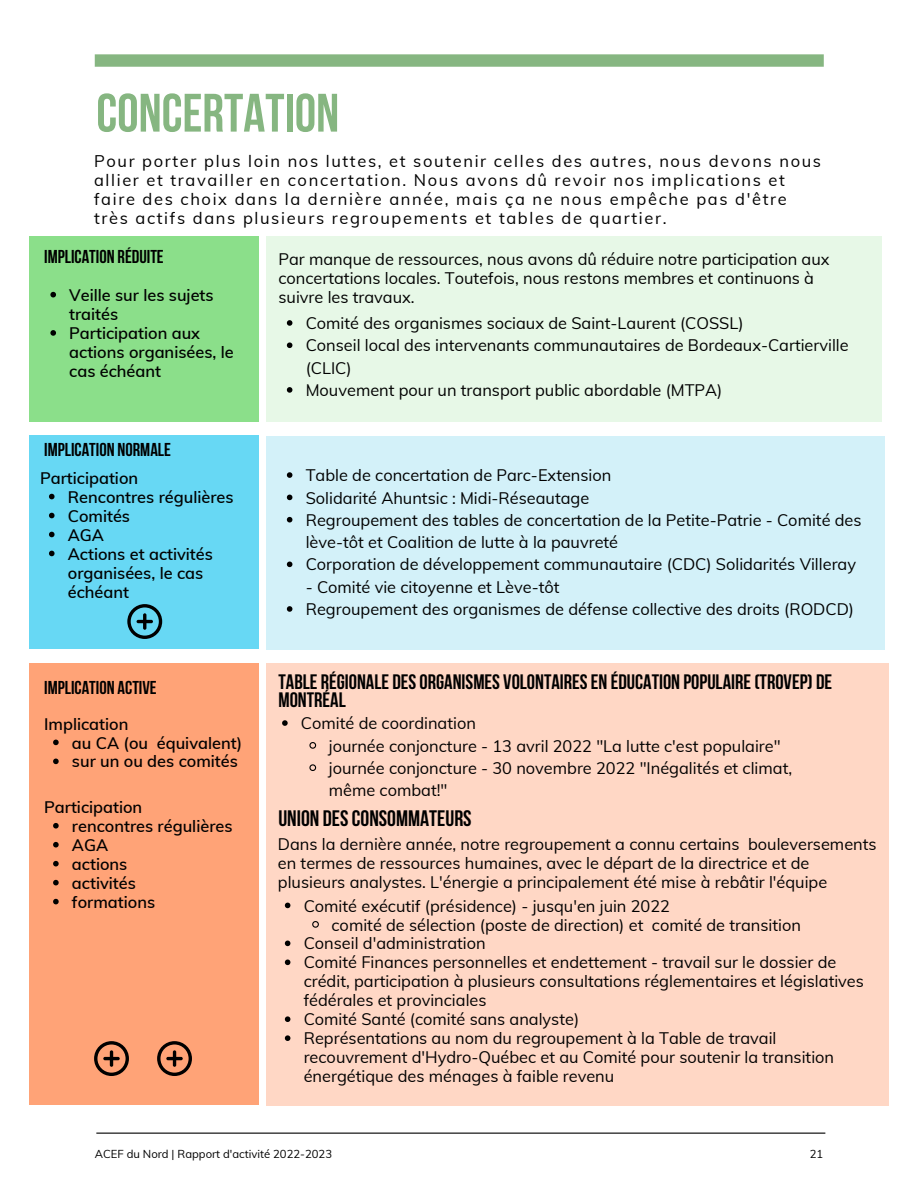
<style>
.page{position:relative;width:918px;height:1188px;background:#fff}
.page>*{position:absolute;margin:0;border:0;box-sizing:border-box;transform-origin:0 0}
.t1{font:700 54px "Bebas Neue";color:#86b681}
.t2{font:700 22.35px "Bebas Neue";color:#000}
.t3{font:700 20.85px/17.9px "Bebas Neue";color:#000}
.t4{font:700 18.6px "Bebas Neue";color:#000}
.t5{font:16.5px/19.2px "Muli";letter-spacing:.1em;color:#000}
.t6{font:16.35px/18.9px "Muli";color:#000}
.t7{font:600 16.35px/19.2px "Muli";color:#000}
.t8{font:11.25px "Muli";color:#000}
</style>
<div class="page">
<hr style="left:96px;top:1133px;width:729px;height:1px;background:#000">
<div style="left:95px;top:54px;width:729px;height:13px;background:#86b681"></div>
<div style="left:266px;top:436px;width:619px;height:213px;background:#d3f1f9"></div>
<div style="left:29px;top:436px;width:230px;height:213px;background:#67d8f4"></div>
<svg style="left:287px;top:472px;width:5px;height:6px"></svg>
<svg style="left:287px;top:495px;width:5px;height:5px"></svg>
<svg style="left:287px;top:517px;width:5px;height:5px"></svg>
<svg style="left:287px;top:562px;width:5px;height:5px"></svg>
<svg style="left:287px;top:606px;width:5px;height:6px"></svg>
<svg style="left:127px;top:604px;width:35px;height:35px"></svg>
<div style="left:266px;top:236px;width:616px;height:186px;background:#e7f8e7"></div>
<div style="left:29px;top:236px;width:230px;height:186px;background:#8bdf8a"></div>
<svg style="left:287px;top:320px;width:5px;height:6px"></svg>
<svg style="left:287px;top:342px;width:5px;height:6px"></svg>
<svg style="left:287px;top:387px;width:5px;height:6px"></svg>
<svg style="left:50px;top:292px;width:6px;height:5px"></svg>
<svg style="left:50px;top:330px;width:6px;height:6px"></svg>
<svg style="left:49px;top:494px;width:6px;height:5px"></svg>
<svg style="left:49px;top:513px;width:6px;height:5px"></svg>
<svg style="left:49px;top:532px;width:6px;height:5px"></svg>
<svg style="left:49px;top:551px;width:6px;height:5px"></svg>
<div style="left:266px;top:663px;width:622px;height:442px;background:#ffd7c5"></div>
<div style="left:29px;top:663px;width:230px;height:442px;background:#ffa377"></div>
<svg style="left:94px;top:1041px;width:35px;height:35px"></svg>
<svg style="left:157px;top:1041px;width:35px;height:35px"></svg>
<svg style="left:53px;top:740px;width:6px;height:5px"></svg>
<svg style="left:53px;top:759px;width:6px;height:5px"></svg>
<svg style="left:53px;top:823px;width:6px;height:6px"></svg>
<svg style="left:53px;top:842px;width:6px;height:5px"></svg>
<svg style="left:53px;top:861px;width:6px;height:5px"></svg>
<svg style="left:53px;top:880px;width:6px;height:5px"></svg>
<svg style="left:53px;top:899px;width:6px;height:5px"></svg>
<svg style="left:282px;top:720px;width:6px;height:6px"></svg>
<svg style="left:309px;top:742px;width:8px;height:7px"></svg>
<svg style="left:309px;top:764px;width:8px;height:7px"></svg>
<svg style="left:285px;top:903px;width:5px;height:5px"></svg>
<svg style="left:312px;top:921px;width:7px;height:7px"></svg>
<svg style="left:285px;top:941px;width:5px;height:5px"></svg>
<svg style="left:285px;top:960px;width:5px;height:5px"></svg>
<svg style="left:285px;top:1016px;width:5px;height:6px"></svg>
<svg style="left:285px;top:1035px;width:5px;height:6px"></svg>
<p class="t1" style="left:96px;top:91px;width:244px">CONCERTATION</p>
<p class="t5" style="left:94px;top:151px;width:729px">Pour porter plus loin nos luttes, et soutenir celles des autres, nous devons nous allier et travailler en concertation. Nous avons dû revoir nos implications et faire des choix dans la dernière année, mais ça ne nous empêche pas d'être très actifs dans plusieurs regroupements et tables de quartier.</p>
<p class="t4" style="left:44px;top:249px;width:121px">IMPLICATION RÉDUITE</p>
<p class="t7" style="left:69px;top:285px;width:146px">Veille sur les sujets traités</p>
<p class="t7" style="left:69px;top:323px;width:166px">Participation aux actions organisées, le cas échéant</p>
<p class="t4" style="left:44px;top:442px;width:128px">IMPLICATION NORMALE</p>
<p class="t7" style="left:40px;top:468px;width:100px">Participation</p>
<p class="t7" style="left:68px;top:487px;width:167px">Rencontres régulières</p>
<p class="t7" style="left:68px;top:506px;width:64px">Comités</p>
<p class="t7" style="left:68px;top:525px;width:38px">AGA</p>
<p class="t7" style="left:68px;top:544px;width:147px">Actions et activités organisées, le cas échéant</p>
<p class="t4" style="left:44px;top:680px;width:114px">IMPLICATION ACTIVE</p>
<p class="t7" style="left:44px;top:714px;width:86px">Implication</p>
<p class="t7" style="left:72px;top:733px;width:172px">au CA (ou équivalent)</p>
<p class="t7" style="left:72px;top:752px;width:167px">sur un ou des comités</p>
<p class="t7" style="left:44px;top:797px;width:100px">Participation</p>
<p class="t7" style="left:72px;top:816px;width:162px">rencontres régulières</p>
<p class="t7" style="left:72px;top:835px;width:38px">AGA</p>
<p class="t7" style="left:72px;top:854px;width:57px">actions</p>
<p class="t7" style="left:72px;top:873px;width:65px">activités</p>
<p class="t7" style="left:72px;top:892px;width:85px">formations</p>
<p class="t6" style="left:278px;top:249px;width:553px">Par manque de ressources, nous avons dû réduire notre participation aux concertations locales. Toutefois, nous restons membres et continuons à suivre les travaux.</p>
<p class="t6" style="left:306px;top:313px;width:439px">Comité des organismes sociaux de Saint-Laurent (COSSL)</p>
<p class="t6" style="left:306px;top:334px;width:544px;line-height:22.4px">Conseil local des intervenants communautaires de Bordeaux-Cartierville (CLIC)</p>
<p class="t6" style="left:306px;top:380px;width:418px">Mouvement pour un transport public abordable (MTPA)</p>
<p class="t6" style="left:306px;top:466px;width:307px">Table de concertation de Parc-Extension</p>
<p class="t6" style="left:306px;top:488px;width:285px">Solidarité Ahuntsic : Midi-Réseautage</p>
<p class="t6" style="left:306px;top:508px;width:557px;line-height:22.4px">Regroupement des tables de concertation de la Petite-Patrie - Comité des lève-tôt et Coalition de lutte à la pauvreté</p>
<p class="t6" style="left:306px;top:555px;width:552px">Corporation de développement communautaire (CDC) Solidarités Villeray</p>
<p class="t6" style="left:306px;top:577px;width:255px">- Comité vie citoyenne et Lève-tôt</p>
<p class="t6" style="left:306px;top:599px;width:550px">Regroupement des organismes de défense collective des droits (RODCD)</p>
<p class="t3" style="left:278px;top:675px;width:555px">TABLE RÉGIONALE DESORGANISMES VOLONTAIRESEN ÉDUCATION POPULAIRE(TROVEP) DE<br>MONTRÉAL</p>
<p class="t6" style="left:301px;top:714px;width:177px">Comité de coordination</p>
<p class="t6" style="left:329px;top:736px;width:453px">journée conjoncture - 13 avril 2022 "La lutte c'est populaire"</p>
<p class="t6" style="left:329px;top:756px;width:465px;line-height:22.4px">journée conjoncture - 30 novembre 2022 "Inégalités et climat, même combat!"</p>
<p class="t2" style="left:278px;top:809px;width:195px">UNION DESCONSOMMATEURS</p>
<p class="t6" style="left:278px;top:834px;width:600px">Dans la dernière année, notre regroupement a connu certains bouleversements en termes de ressources humaines, avec le départ de la directrice et de plusieurs analystes. L'énergie a principalement été mise à rebâtir l'équipe</p>
<p class="t6" style="left:304px;top:896px;width:368px">Comité exécutif (présidence) - jusqu'en juin 2022</p>
<p class="t6" style="left:332px;top:915px;width:471px">comité de sélection (poste de direction) et comité de transition</p>
<p class="t6" style="left:304px;top:934px;width:184px">Conseil d'administration</p>
<p class="t6" style="left:304px;top:953px;width:562px">Comité Finances personnelles et endettement - travail sur le dossier de crédit, participation à plusieurs consultations réglementaires et législatives fédérales et provinciales</p>
<p class="t6" style="left:304px;top:1010px;width:277px">Comité Santé (comité sans analyste)</p>
<p class="t6" style="left:304px;top:1029px;width:532px">Représentations au nom du regroupement à la Table de travail recouvrement d'Hydro-Québec et au Comité pour soutenir la transition énergétique des ménages à faible revenu</p>
<p class="t8" style="left:95px;top:1146px;width:239px">ACEF du Nord | Rapport d'activité 2022-2023</p>
<p class="t8" style="left:810px;top:1146px;width:15px">21</p>
</div>
